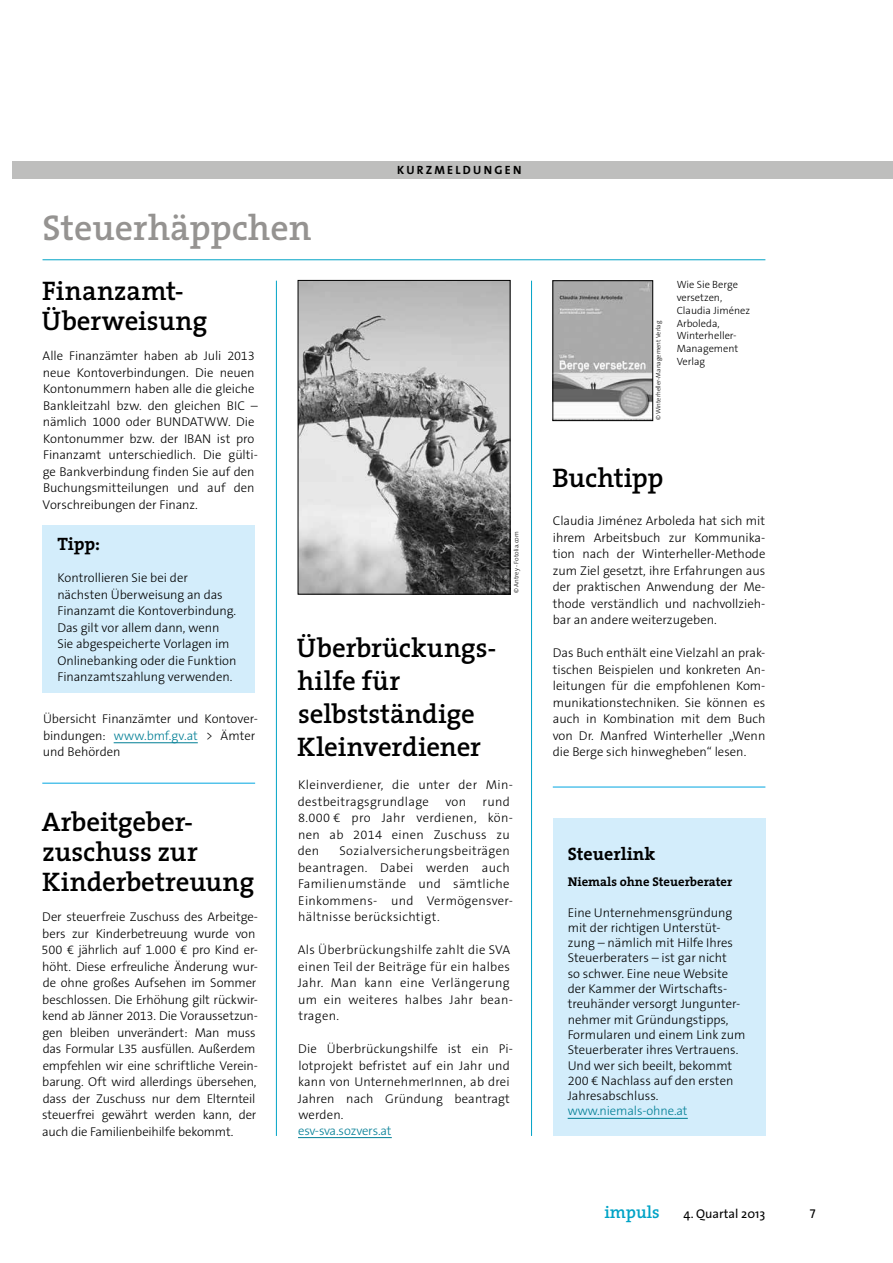
<style>
.page{position:relative;width:893px;height:1263px;background:#fff}
.page>*{position:absolute;margin:0;border:0;box-sizing:border-box;transform-origin:0 0}
.t1{font:600 36px "The Serif";color:#959391}
.t2{font:600 27px/30px "The Serif";letter-spacing:-.005em;color:#000}
.t3{font:700 18px "The Serif";color:#000}
.t4{font:600 17.25px "The Serif";color:#00a3c6}
.t5{font:300 12.75px/16.5px "The Sans B3";color:#000}
.t6{font:300 12.75px/16.5px "The Sans B3";letter-spacing:.025em;color:#000}
.t7{font:300 12.75px "The Sans B3";letter-spacing:-.01em;color:#007e95}
.t8{font:700 12.75px "The Serif";color:#000}
.t9{font:12.75px "The Sans";color:#000}
.t10{font:12.75px "The Sans Caps";color:#000}
.t11{font:12px "The Sans Bold Caps";letter-spacing:.19em;color:#000}
.t12{font:300 10.5px/12.8px "The Sans B3";color:#000}
.t13{font:300 6.45px "The Sans";color:#000}
.s1{color:#007e95}
.s2{font-style:inherit}
</style>
<div class="page">
<hr style="left:531px;top:281px;width:1px;height:855px;background:#00a3c6">
<hr style="left:276px;top:281px;width:1px;height:855px;background:#00a3c6">
<div style="left:13px;top:162px;width:880px;height:17px;background:#bebebd"></div>
<hr style="left:43px;top:259px;width:722px;height:1px;background:#00a3c6">
<hr style="left:553px;top:787px;width:212px;height:1px;background:#00a6e1">
<hr style="left:42px;top:783px;width:213px;height:1px;background:#00a6e1">
<div style="left:553px;top:818px;width:212px;height:318px;background:#d3edfb"></div>
<hr style="left:568px;top:1118px;width:120px;height:1px;background:#007e95">
<img style="left:554px;top:282px;width:97px;height:137px">
<div style="left:552px;top:280px;width:101px;height:141px;border:1px solid #000"></div>
<hr style="left:114px;top:742px;width:84px;height:1px;background:#007e95">
<hr style="left:298px;top:1137px;width:94px;height:1px;background:#007e95">
<img style="left:300px;top:282px;width:208px;height:310px">
<div style="left:298px;top:280px;width:212px;height:314px;border:1px solid #000"></div>
<div style="left:43px;top:525px;width:212px;height:168px;background:#d3edfb"></div>
<h1 class="t1" style="left:43px;top:197px;width:271px">Steuerhäppchen</h1>
<h2 class="t2" style="left:42px;top:275px;width:167px">Finanzamt-<br>Überweisung</h2>
<p class="t5" style="left:43px;top:348px;width:217px">Alle Finanzämter haben ab Juli 2013 neue Kontoverbindungen. Die neuen Kontonummern haben alle die gleiche Bankleitzahl bzw. den gleichen BIC – nämlich 1000 oder BUNDATWW. Die Kontonummer bzw. der IBAN ist pro Finanzamt unterschiedlich. Die gülti&shy;ge Bankverbindung finden Sie auf den Buchungsmitteilungen und auf den Vorschreibungen der Finanz.</p>
<p class="t11" style="left:397px;top:160px;width:126px">KU RZMELDU NGEN</p>
<h3 class="t3" style="left:57px;top:529px;width:44px">Tipp:</h3>
<p class="t5" style="left:57px;top:570px;width:181px">Kontrollieren Sie bei der nächsten Überweisung an das<br>Finanzamt die Kontoverbindung.<br>Das gilt vor allem dann, wenn<br>Sie abgespeicherte Vorlagen im<br>Onlinebanking oder die Funktion<br>Finanzamtszahlung verwenden.</p>
<p class="t5" style="left:43px;top:711px;width:217px">Übersicht Finanzämter und Kontover&shy;bindungen: <span class="s1">www.bmf.gv.at</span> &gt; Ämter und Behörden</p>
<h2 class="t2" style="left:42px;top:806px;width:214px">Arbeitgeber&shy;zuschuss zur<br>Kinderbetreuung</h2>
<p class="t5" style="left:42px;top:909px;width:218px">Der steuerfreie Zuschuss des Arbeitge&shy;bers zur Kinderbetreuung wurde von 500 € jährlich auf 1.000 € pro Kind er&shy;höht. Diese erfreuliche Änderung wur&shy;de ohne großes Aufsehen im Sommer beschlossen. Die Erhöhung gilt rückwir&shy;kend ab Jänner 2013. Die Voraussetzun&shy;gen bleiben unverändert: Man muss das Formular L35 ausfüllen. Außerdem empfehlen wir eine schriftliche Verein&shy;barung. Oft wird allerdings übersehen, dass der Zuschuss nur dem Elternteil steuerfrei gewährt werden kann, der auch die Familienbeihilfe bekommt.</p>
<p class="t13" style="left:511px;top:593px;width:63px;rotate:-90deg">© Antrey - Fotolia.com</p>
<h2 class="t2" style="left:297px;top:631px;width:201px;line-height:33px">Überbrückungs&shy;hilfe für selbstständige<br>Kleinverdiener</h2>
<p class="t6" style="left:298px;top:777px;width:217px">Kleinverdiener, die unter der Min&shy;destbeitragsgrundlage</p>
<p class="t6" style="left:298px;top:794px;width:217px;text-indent:185px">rund<br>8.000 € pro Jahr verdienen, kön&shy;nen ab 2014 einen Zuschuss zu den</p>
<p class="t5" style="left:445px;top:794px;width:22px">von</p>
<p class="t6" style="left:298px;top:843px;width:216px;text-indent:41px">Sozialversicherungsbeiträgen beantragen. Dabei werden auch<br>Familienumstände und sämtliche<br>Einkommens- und Vermögensver&shy;hältnisse berücksichtigt.</p>
<p class="t6" style="left:298px;top:942px;width:217px">Als Überbrückungshilfe zahlt die SVA einen Teil der Beiträge für ein halbes<br>Jahr. Man kann eine Verlängerung um ein weiteres halbes Jahr bean&shy;tragen.</p>
<p class="t5" style="left:298px;top:1041px;width:217px">Die Überbrückungshilfe ist ein Pi&shy;lotprojekt befristet auf ein Jahr und kann von UnternehmerInnen, ab drei<br>Jahren nach Gründung beantragt werden.</p>
<p class="t7" style="left:298px;top:1124px;width:95px">esv-sva.sozvers.at</p>
<p class="t13" style="left:653px;top:420px;width:101px;rotate:-90deg"><span class="s2">©</span> Winterheller-Management Verlag</p>
<p class="t12" style="left:677px;top:279px;width:75px">Wie Sie Berge versetzen,<br>Claudia Jiménez<br>Arboleda,<br>Winterheller-<br>Management<br>Verlag</p>
<h2 class="t2" style="left:552px;top:462px;width:113px">Buchtipp</h2>
<p class="t5" style="left:553px;top:513px;width:214px;text-align:justify">Claudia Jiménez Arboleda hat sich mit ihrem Arbeitsbuch zur Kommunika&shy;tion nach der Winterheller-Methode zum Ziel gesetzt, ihre Erfahrungen aus der praktischen Anwendung der Me&shy;thode verständlich und nachvollzieh&shy;bar an andere weiterzugeben.</p>
<p class="t5" style="left:553px;top:645px;width:214px;text-align:justify">Das Buch enthält eine Vielzahl an prak&shy;tischen Beispielen und konkreten An&shy;leitungen für die empfohlenen Kom&shy;munikationstechniken. Sie können es auch in Kombination mit dem Buch von Dr. Manfred Winterheller „Wenn die Berge sich hinwegheben“ lesen.</p>
<h3 class="t3" style="left:568px;top:839px;width:89px">Steuerlink</h3>
<p class="t8" style="left:568px;top:871px;width:166px">Niemals ohne Steuerberater</p>
<p class="t5" style="left:568px;top:905px;width:179px;line-height:15.3px">Eine Unternehmensgründung mit der richtigen Unterstüt&shy;zung – nämlich mit Hilfe Ihres<br>Steuerberaters – ist gar nicht<br>so schwer. Eine neue Website der Kammer der Wirtschafts&shy;treuhänder versorgt Jungunter&shy;nehmer mit Gründungstipps,<br>Formularen und einem Link zum<br>Steuerberater ihres Vertrauens.<br>Und wer sich beeilt, bekommt<br>200 € Nachlass auf den ersten<br>Jahresabschluss.</p>
<p class="t7" style="left:568px;top:1104px;width:121px">www.niemals-ohne.at</p>
<h3 class="t4" style="left:604px;top:1198px;width:57px">impuls</h3>
<p class="t9" style="left:684px;top:1203px;width:83px">4. Quartal 2013</p>
<p class="t10" style="left:810px;top:1203px;width:7px">7</p>
</div>
